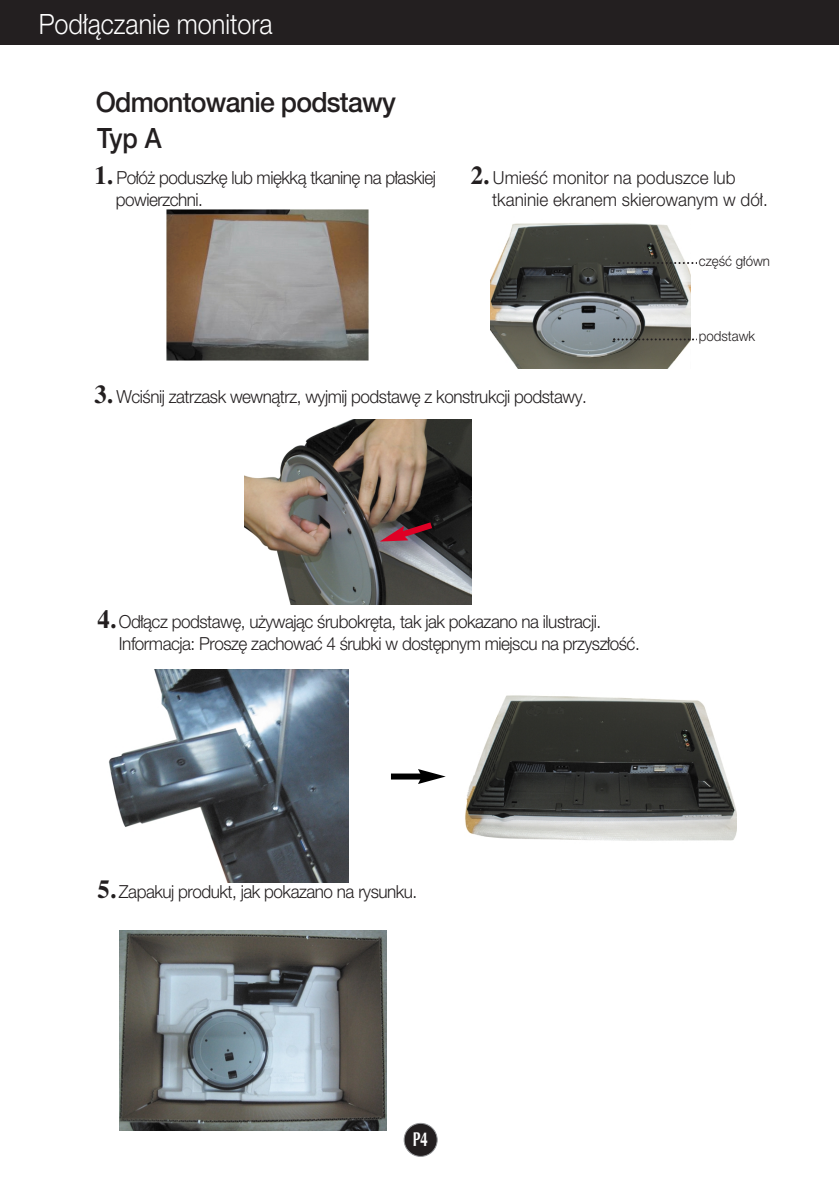
<style>
.page{position:relative;width:839px;height:1189px;background:#fff}
.page>*{position:absolute;margin:0;border:0;box-sizing:border-box;transform-origin:0 0}
.t1{font:500 28px "Helvetica Neue CE";letter-spacing:-.03em;color:#231f20;scale:.95 1}
.t2{font:300 28px "Helvetica Neue CE";color:#fff;scale:.9 1}
.t3{font:500 28px "Helvetica Neue CE";letter-spacing:-.03em;color:#231f20;scale:.9 1}
.t4{font:700 20px "Optima";color:#fff;scale:.7 1}
.t5{font:300 18px/22px "Helvetica Neue CE";letter-spacing:-.03em;color:#231f20;scale:.95 1}
.t6{font:300 18px/22px "Helvetica Neue CE";color:#231f20;scale:.95 1}
.t7{font:300 14px "Helvetica Neue CE";color:#231f20;scale:.95 1}
.s1{font-family:"Times";font-weight:700;font-size:26px}
</style>
<div class="page">
<img style="left:166px;top:209px;width:202px;height:152px">
<img style="left:490px;top:223px;width:201px;height:146px">
<img style="left:245px;top:419px;width:227px;height:185px">
<img style="left:120px;top:930px;width:266px;height:200px">
<svg style="left:380px;top:518px;width:59px;height:24px"></svg>
<img style="left:109px;top:669px;width:239px;height:213px">
<div style="left:391px;top:773px;width:32px;height:6px;background:#000"></div>
<svg style="left:418px;top:769px;width:28px;height:15px"></svg>
<img style="left:465px;top:695px;width:271px;height:146px">
<div style="left:404px;top:1123px;width:33px;height:33px;background:#231f20;border-radius:50%"></div>
<div style="left:403px;top:1123px;width:34px;height:34px;border:2px solid #939598;border-radius:50%"></div>
<div style="left:0;top:0;width:839px;height:45px;background:#231f20"></div>
<svg style="left:618px;top:262px;width:79px;height:2px"></svg>
<svg style="left:613px;top:338px;width:84px;height:2px"></svg>
<h1 class="t2" style="left:39px;top:14px;width:261px">Pod∏àczanie monitora</h1>
<h1 class="t1" style="left:96px;top:92px;width:317px">Odmontowanie podstawy</h1>
<h1 class="t3" style="left:97px;top:128px;width:73px">Typ A</h1>
<p class="t5" style="left:116px;top:168px;width:339px;text-indent:-21px"><span class="s1">1.</span> Po∏ó˝ poduszk´ lub mi´kkà tkanin´ na p∏askiej powierzchni.</p>
<p class="t6" style="left:492px;top:168px;width:292px;text-indent:-21px"><span class="s1">2.</span> UmieÊç monitor na poduszce lub tkaninie ekranem skierowanym w dó∏.</p>
<p class="t7" style="left:699px;top:256px;width:76px">cz´Êç g∏ówn</p>
<p class="t7" style="left:699px;top:331px;width:61px">podstawk</p>
<p class="t5" style="left:94px;top:387px;width:520px"><span class="s1">3.</span> WciÊnij zatrzask wewnàtrz, wyjmij podstaw´ z konstrukcji podstawy.</p>
<p class="t5" style="left:119px;top:612px;width:549px;text-indent:-21px"><span class="s1">4.</span> Od∏àcz podstaw´, u˝ywajàc Êrubokr´ta, tak jak pokazano na ilustracji.<br>Informacja: Prosz´ zachowaç 4 Êrubki w dost´pnym miejscu na przysz∏oÊç.</p>
<p class="t5" style="left:98px;top:882px;width:338px"><span class="s1">5.</span> Zapakuj produkt, jak pokazano na rysunku.</p>
<p class="t4" style="left:413px;top:1131px;width:23px">P4</p>
</div>
